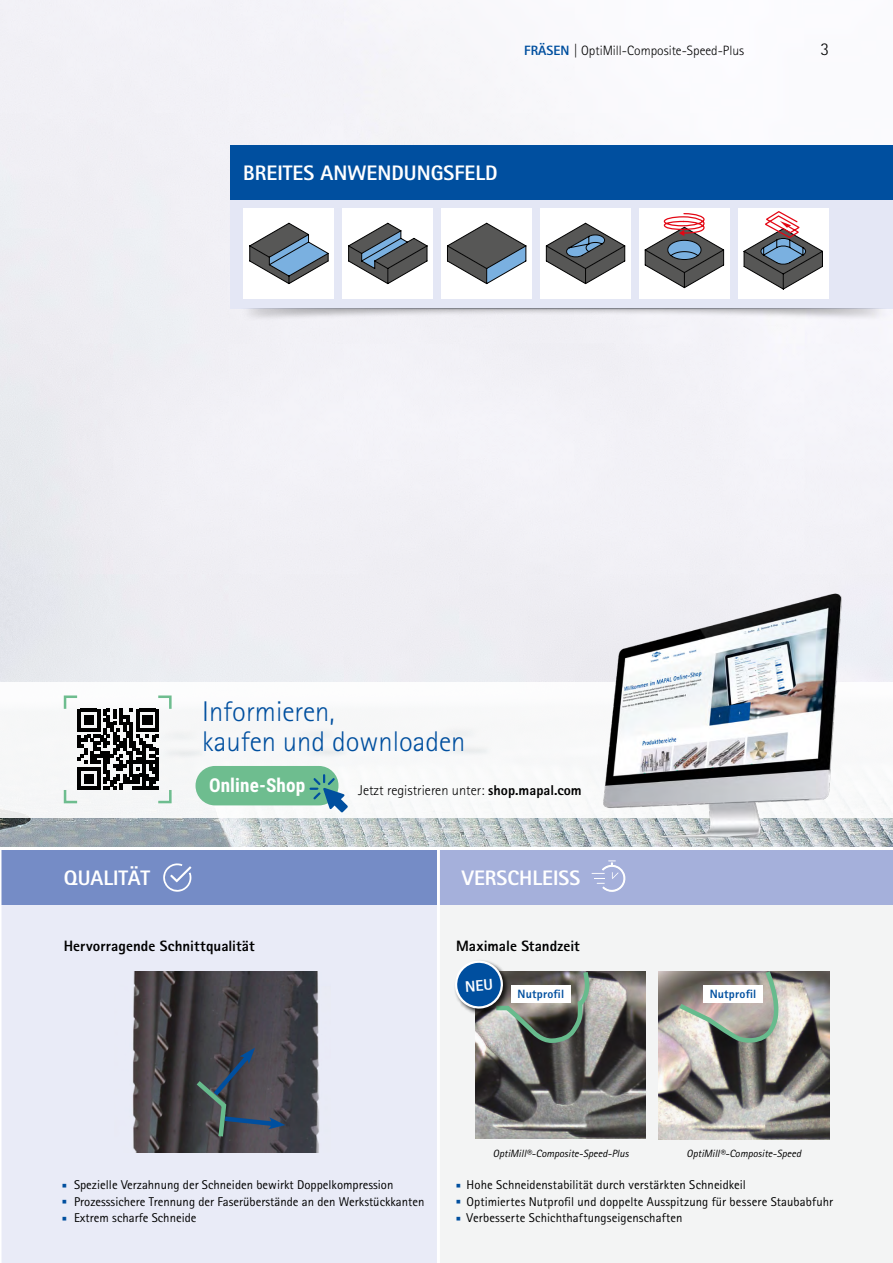
<style>
.page{position:relative;width:893px;height:1263px;background:#fff}
.page>*{position:absolute;margin:0;border:0;box-sizing:border-box;transform-origin:0 0}
.t1{font:300 28.5px/30px "Rotis Sans Serif W1 G";color:#004f9f}
.t2{font:800 21px "Rotis Sans Serif W1 G";color:#fff}
.t3{font:700 19.2px "Roboto Condensed";letter-spacing:.005em;color:#fff}
.t4{font:300 18px "Rotis Sans Serif W1 G";color:#000}
.t5{font:800 15px "Rotis Sans Serif W1 G";letter-spacing:.005em;color:#000}
.t6{font:300 14.25px "Rotis Sans Serif W1 G";color:#000}
.t7{font:300 13.5px "Rotis Sans Serif W1 G";color:#000}
.t8{font:12.75px "Rotis Sans Serif W1 G";color:#000}
.t9{font:800 12px "Rotis Sans Serif W1 G";letter-spacing:.015em;color:#004f9f}
.t10{font:italic 10.5px "Rotis Sans Serif W1 G";color:#000}
.s1{font-weight:800;color:#004f9f}
.s2{font-weight:800}
.s3{color:#004f9f}
</style>
<div class="page">
<img style="left:0;top:0;width:893px;height:846px">
<div style="left:437px;top:905px;width:456px;height:358px;background:#f3f4f4"></div>
<div style="left:230px;top:146px;width:663px;height:54px;background:#004f9f"></div>
<div style="left:0;top:905px;width:437px;height:358px;background:#e9ebf7"></div>
<div style="left:437px;top:850px;width:456px;height:55px;background:#a5b0db"></div>
<img style="left:132px;top:972px;width:187px;height:180px">
<img style="left:475px;top:971px;width:170px;height:167px">
<img style="left:659px;top:971px;width:170px;height:169px">
<img style="left:674px;top:971px;width:109px;height:77px">
<hr style="left:437px;top:848px;width:3px;height:415px;background:#fff">
<div style="left:230px;top:200px;width:663px;height:108px;background:#e4e7f5"></div>
<div style="left:244px;top:208px;width:90px;height:91px;background:#fff"></div>
<svg style="left:249px;top:222px;width:80px;height:62px"></svg>
<div style="left:343px;top:208px;width:90px;height:91px;background:#fff"></div>
<svg style="left:348px;top:222px;width:80px;height:63px"></svg>
<div style="left:441px;top:208px;width:91px;height:91px;background:#fff"></div>
<svg style="left:447px;top:222px;width:80px;height:63px"></svg>
<div style="left:540px;top:208px;width:91px;height:91px;background:#fff"></div>
<svg style="left:545px;top:222px;width:81px;height:63px"></svg>
<div style="left:639px;top:208px;width:91px;height:91px;background:#fff"></div>
<svg style="left:644px;top:213px;width:81px;height:76px"></svg>
<div style="left:738px;top:208px;width:90px;height:91px;background:#fff"></div>
<svg style="left:743px;top:211px;width:80px;height:79px"></svg>
<img style="left:224px;top:308px;width:669px;height:42px">
<div style="left:0;top:850px;width:437px;height:55px;background:#758cc6"></div>
<svg style="left:192px;top:1048px;width:93px;height:93px"></svg>
<hr style="left:0;top:848px;width:2px;height:415px;background:#fff">
<div style="left:703px;top:985px;width:60px;height:17px;background:#fff"></div>
<svg style="left:163px;top:863px;width:28px;height:29px"></svg>
<svg style="left:591px;top:862px;width:35px;height:30px"></svg>
<div style="left:0;top:682px;width:893px;height:135px;background:#f7f8f8"></div>
<img style="left:587px;top:573px;width:306px;height:289px">
<svg style="left:63px;top:695px;width:109px;height:109px"></svg>
<div style="left:196px;top:767px;width:142px;height:38px;background:#6ebd8f;border-radius:19px"></div>
<div style="left:196px;top:766px;width:142px;height:39px;border:2px solid #6ebd8f;border-radius:19px"></div>
<svg style="left:310px;top:774px;width:38px;height:39px"></svg>
<svg style="left:455px;top:960px;width:138px;height:85px"></svg>
<p class="t7" style="left:524px;top:43px;width:221px"><span class="s1">FRÄSEN</span> | OptiMill-Composite-Speed-Plus</p>
<h2 class="t2" style="left:243px;top:160px;width:256px">BREITES ANWENDUNGSFELD</h2>
<h3 class="t4" style="left:820px;top:39px;width:10px">3</h3>
<h1 class="t1" style="left:202px;top:697px;width:265px">Informieren,<br>kaufen und downloaden</h1>
<h3 class="t3" style="left:209px;top:772px;width:98px">Online-Shop</h3>
<p class="t6" style="left:358px;top:782px;width:225px">Jetzt registrieren unter: <span class="s2">shop.mapal.com</span></p>
<h2 class="t2" style="left:64px;top:864px;width:88px">QUALITÄT</h2>
<h2 class="t2" style="left:462px;top:864px;width:120px">VERSCHLEISS</h2>
<p class="t5" style="left:64px;top:936px;width:192px">Hervorragende Schnittqualität</p>
<p class="t5" style="left:456px;top:936px;width:125px">Maximale Standzeit</p>
<p class="t9" style="left:518px;top:986px;width:48px">Nutprofil</p>
<p class="t9" style="left:710px;top:986px;width:48px">Nutprofil</p>
<p class="t10" style="left:493px;top:1147px;width:137px">OptiMill®-Composite-Speed-Plus</p>
<p class="t10" style="left:686px;top:1147px;width:116px">OptiMill®-Composite-Speed</p>
<p class="t8" style="left:62px;top:1177px;width:333px"><span class="s3">■</span> Spezielle Verzahnung der Schneiden bewirkt Doppelkompression</p>
<p class="t8" style="left:62px;top:1194px;width:364px"><span class="s3">■</span> Prozesssichere Trennung der Faserüberstände an den Werkstückkanten</p>
<p class="t8" style="left:62px;top:1210px;width:136px"><span class="s3">■</span> Extrem scharfe Schneide</p>
<p class="t8" style="left:456px;top:1177px;width:291px"><span class="s3">■</span> Hohe Schneidenstabilität durch verstärkten Schneidkeil</p>
<p class="t8" style="left:456px;top:1194px;width:378px"><span class="s3">■</span> Optimiertes Nutprofil und doppelte Ausspitzung für bessere Staubabfuhr</p>
<p class="t8" style="left:456px;top:1210px;width:228px"><span class="s3">■</span> Verbesserte Schichthaftungseigenschaften</p>
</div>
